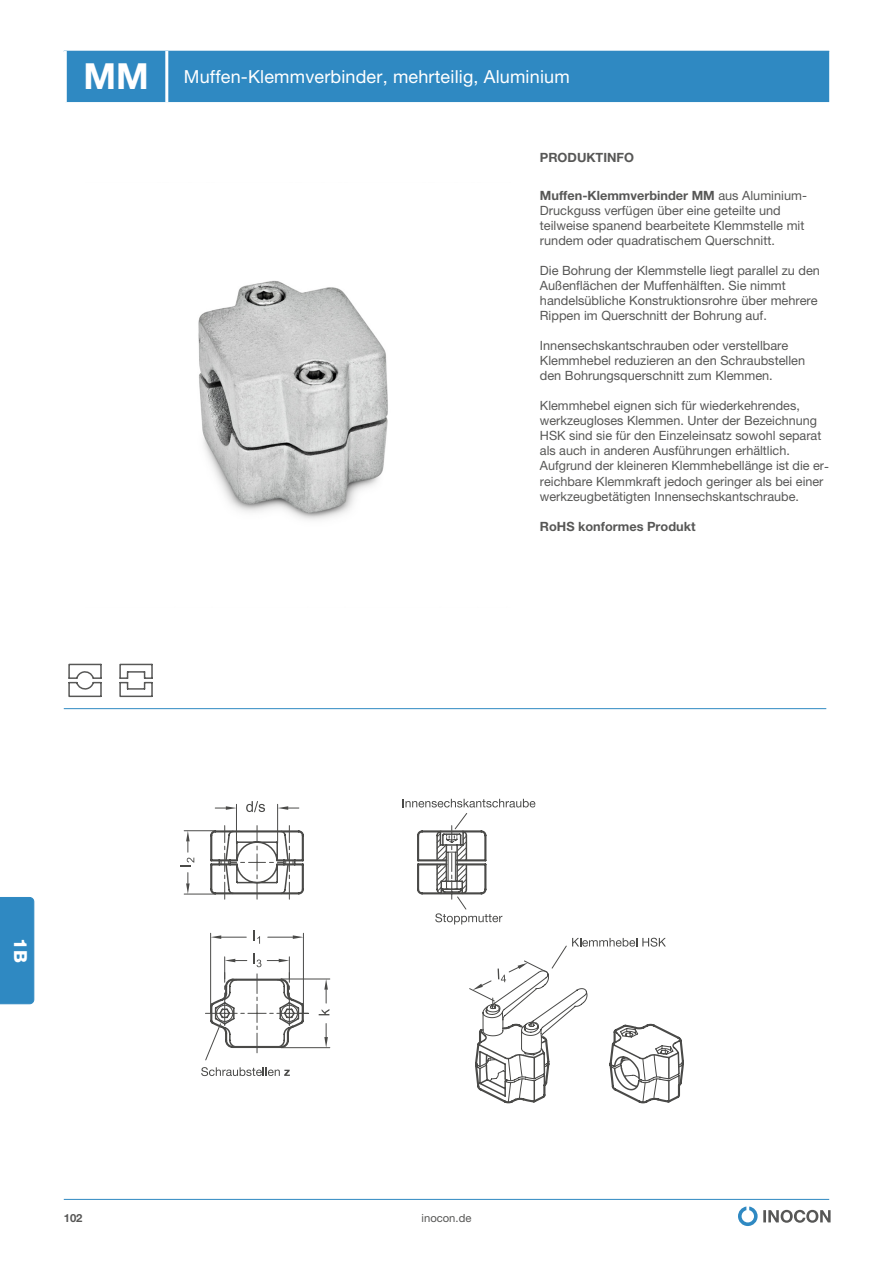
<style>
.page{position:relative;width:893px;height:1263px;background:#fff}
.page>*{position:absolute;margin:0;border:0;box-sizing:border-box;transform-origin:0 0}
.t1{font:18px "Helvetica Neue LT Pro";letter-spacing:.01em;color:#fff}
.t2{font:800 18px "Helvetica Neue LT Pro";color:#fff}
.t3{font:12.75px/15px "Helvetica Neue LT Pro";color:#575756}
.t4{font:700 12.75px "Helvetica Neue LT Pro";color:#575756}
.t5{font:11.25px "Helvetica Neue LT Pro";color:#575756}
.t6{font:700 11.25px "Helvetica Neue LT Pro";color:#575756}
.s1{font-weight:700;font-size:36px}
.s2{font-weight:700}
</style>
<div class="page">
<svg style="left:738px;top:1206px;width:93px;height:20px"></svg>
<hr style="left:64px;top:1199px;width:765px;height:1px;background:#2f89c2">
<div style="left:0;top:897px;width:34px;height:107px;background:#2f89c2"></div>
<hr style="left:64px;top:708px;width:762px;height:1px;background:#2f89c2">
<img style="left:198px;top:280px;width:190px;height:240px">
<svg style="left:209px;top:829px;width:475px;height:275px"></svg>
<svg style="left:418px;top:831px;width:67px;height:63px"></svg>
<hr style="left:277px;top:804px;width:1px;height:39px;background:#1d1d1b">
<hr style="left:236px;top:804px;width:1px;height:39px;background:#1d1d1b">
<svg style="left:278px;top:806px;width:21px;height:4px"></svg>
<svg style="left:215px;top:806px;width:21px;height:4px"></svg>
<svg style="left:186px;top:831px;width:4px;height:21px"></svg>
<hr style="left:184px;top:830px;width:31px;height:1px;background:#1d1d1b">
<svg style="left:180px;top:858px;width:14px;height:8px"></svg>
<svg style="left:186px;top:873px;width:4px;height:21px"></svg>
<hr style="left:184px;top:894px;width:31px;height:1px;background:#1d1d1b">
<svg style="left:253px;top:930px;width:7px;height:14px"></svg>
<hr style="left:210px;top:933px;width:1px;height:80px;background:#1d1d1b">
<svg style="left:211px;top:935px;width:35px;height:4px"></svg>
<svg style="left:211px;top:953px;width:92px;height:94px"></svg>
<hr style="left:303px;top:933px;width:1px;height:80px;background:#1d1d1b">
<svg style="left:268px;top:935px;width:35px;height:4px"></svg>
<svg style="left:319px;top:1009px;width:10px;height:6px"></svg>
<hr style="left:281px;top:979px;width:49px;height:1px;background:#1d1d1b">
<svg style="left:324px;top:979px;width:4px;height:24px"></svg>
<hr style="left:281px;top:1047px;width:49px;height:1px;background:#1d1d1b">
<svg style="left:324px;top:1023px;width:4px;height:25px"></svg>
<svg style="left:246px;top:801px;width:19px;height:11px"></svg>
<svg style="left:469px;top:960px;width:214px;height:142px"></svg>
<svg style="left:572px;top:938px;width:94px;height:9px"></svg>
<svg style="left:201px;top:1067px;width:89px;height:9px"></svg>
<svg style="left:435px;top:913px;width:67px;height:11px"></svg>
<svg style="left:403px;top:799px;width:132px;height:8px"></svg>
<svg style="left:68px;top:663px;width:34px;height:35px"></svg>
<svg style="left:119px;top:663px;width:34px;height:35px"></svg>
<div style="left:67px;top:51px;width:762px;height:51px;background:#2f89c2"></div>
<hr style="left:165px;top:51px;width:3px;height:51px;background:#fff">
<h1 class="t1" style="left:83px;top:66px;width:488px"><span class="s1">MM</span> Muffen-Klemmverbinder, mehrteilig, Aluminium</h1>
<p class="t4" style="left:540px;top:150px;width:96px">PRODUKTINFO</p>
<p class="t3" style="left:540px;top:188px;width:269px"><span class="s2">Muffen-Klemmverbinder MM</span> aus Aluminium-Druckguss verfügen über eine geteilte und teilweise spanend bearbeitete Klemmstelle mit rundem oder quadratischem Querschnitt.</p>
<p class="t3" style="left:540px;top:263px;width:282px">Die Bohrung der Klemmstelle liegt parallel zu den Außenflächen der Muffenhälften. Sie nimmt handelsübliche Konstruktionsrohre über mehrere Rippen im Querschnitt der Bohrung auf.</p>
<p class="t3" style="left:540px;top:338px;width:267px">Innensechskantschrauben oder verstellbare<br>Klemmhebel reduzieren an den Schraubstellen den Bohrungsquerschnitt zum Klemmen.</p>
<p class="t3" style="left:540px;top:398px;width:291px">Klemmhebel eignen sich für wiederkehrendes, werkzeugloses Klemmen. Unter der Bezeichnung HSK sind sie für den Einzeleinsatz sowohl separat als auch in anderen Ausführungen erhältlich.<br>Aufgrund der kleineren Klemmhebellänge ist die er&shy;reichbare Klemmkraft jedoch geringer als bei einer werkzeugbetätigten Innensechskantschraube.</p>
<p class="t4" style="left:540px;top:518px;width:157px">RoHS konformes Produkt</p>
<h1 class="t2" style="left:31px;top:938px;width:26px;rotate:90deg">1B</h1>
<p class="t6" style="left:64px;top:1211px;width:20px">102</p>
<p class="t5" style="left:422px;top:1211px;width:51px">inocon.de</p>
</div>
